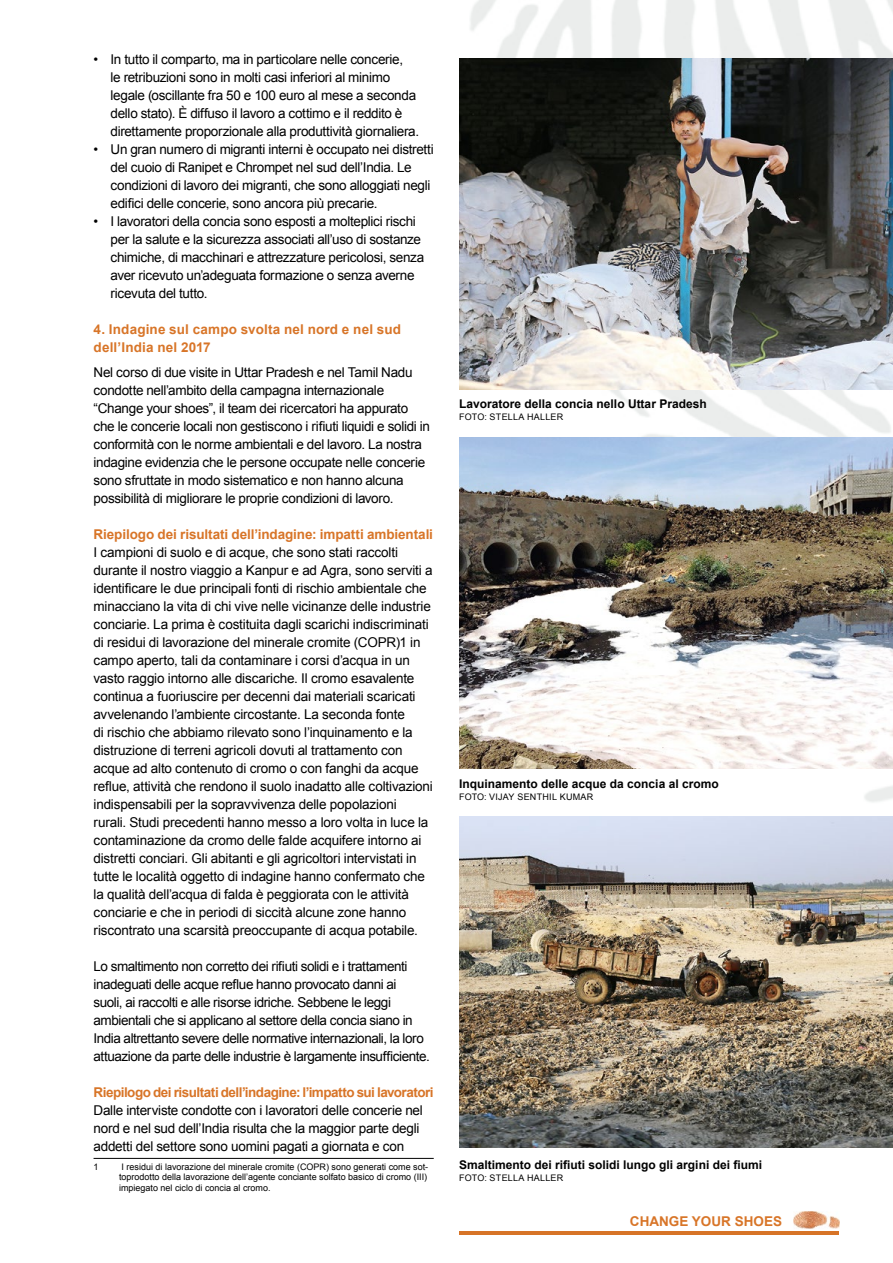
<style>
.page{position:relative;width:893px;height:1263px;background:#fff}
.page>*{position:absolute;margin:0;border:0;box-sizing:border-box;transform-origin:0 0}
.t1{font:13.5px/18px "Arial";letter-spacing:-.02em;color:#000}
.t2{font:700 13.5px/18px "Arial";letter-spacing:-.005em;color:#d87528}
.t3{font:700 13.5px "Arial";letter-spacing:-.035em;color:#d87528}
.t4{font:700 12px "Arial";color:#000}
.t5{font:9px/10.5px "Arial";color:#000;text-align:justify}
.t6{font:9px "Arial";letter-spacing:.03em;color:#000}
</style>
<div class="page">
<img style="left:793px;top:1211px;width:47px;height:18px">
<img style="left:459px;top:1232px;width:380px;height:2px">
<img style="left:459px;top:58px;width:434px;height:332px">
<img style="left:459px;top:437px;width:434px;height:332px">
<img style="left:459px;top:816px;width:434px;height:332px">
<hr style="left:94px;top:1158px;width:340px;height:1px;background:#000">
<p class="t1" style="left:111px;top:50px;width:310px;text-indent:-17px">• In tutto il comparto, ma in particolare nelle concerie,<br>le retribuzioni sono in molti casi inferiori al minimo legale (oscillante fra 50 e 100 euro al mese a seconda dello stato). È diffuso il lavoro a cottimo e il reddito è direttamente proporzionale alla produttività giornaliera.</p>
<p class="t1" style="left:111px;top:140px;width:325px;text-indent:-17px">• Un gran numero di migranti interni è occupato nei distretti del cuoio di Ranipet e Chrompet nel sud dell’India. Le condizioni di lavoro dei migranti, che sono alloggiati negli edifici delle concerie, sono ancora più precarie.</p>
<p class="t1" style="left:111px;top:212px;width:315px;text-indent:-17px">• I lavoratori della concia sono esposti a molteplici rischi per la salute e la sicurezza associati all’uso di sostanze chimiche, di macchinari e attrezzature pericolosi, senza aver ricevuto un’adeguata formazione o senza averne ricevuta del tutto.</p>
<p class="t2" style="left:94px;top:320px;width:309px">4. Indagine sul campo svolta nel nord e nel sud dell’India nel 2017</p>
<p class="t1" style="left:94px;top:364px;width:338px">Nel corso di due visite in Uttar Pradesh e nel Tamil Nadu condotte nell’ambito della campagna internazionale “Change your shoes”, il team dei ricercatori ha appurato che le concerie locali non gestiscono i rifiuti liquidi e solidi in conformità con le norme ambientali e del lavoro. La nostra indagine evidenzia che le persone occupate nelle concerie sono sfruttate in modo sistematico e non hanno alcuna possibilità di migliorare le proprie condizioni di lavoro.</p>
<p class="t2" style="left:94px;top:526px;width:341px">Riepilogo dei risultati dell’indagine: impatti ambientali</p>
<p class="t1" style="left:94px;top:544px;width:341px">I campioni di suolo e di acque, che sono stati raccolti durante il nostro viaggio a Kanpur e ad Agra, sono serviti a identificare le due principali fonti di rischio ambientale che minacciano la vita di chi vive nelle vicinanze delle industrie conciarie. La prima è costituita dagli scarichi indiscriminati di residui di lavorazione del minerale cromite (COPR)1 in campo aperto, tali da contaminare i corsi d’acqua in un vasto raggio intorno alle discariche. Il cromo esavalente continua a fuoriuscire per decenni dai materiali scaricati avvelenando l’ambiente circostante. La seconda fonte<br>di rischio che abbiamo rilevato sono l’inquinamento e la distruzione di terreni agricoli dovuti al trattamento con acque ad alto contenuto di cromo o con fanghi da acque reflue, attività che rendono il suolo inadatto alle coltivazioni indispensabili per la sopravvivenza delle popolazioni<br>rurali. Studi precedenti hanno messo a loro volta in luce la contaminazione da cromo delle falde acquifere intorno ai distretti conciari. Gli abitanti e gli agricoltori intervistati in tutte le località oggetto di indagine hanno confermato che la qualità dell’acqua di falda è peggiorata con le attività conciarie e che in periodi di siccità alcune zone hanno riscontrato una scarsità preoccupante di acqua potabile.</p>
<p class="t1" style="left:94px;top:958px;width:338px">Lo smaltimento non corretto dei rifiuti solidi e i trattamenti inadeguati delle acque reflue hanno provocato danni ai<br>suoli, ai raccolti e alle risorse idriche. Sebbene le leggi ambientali che si applicano al settore della concia siano in India altrettanto severe delle normative internazionali, la loro attuazione da parte delle industrie è largamente insufficiente.</p>
<p class="t3" style="left:94px;top:1083px;width:342px">Riepilogo dei risultati dell’indagine: l’impatto sui lavoratori</p>
<p class="t1" style="left:94px;top:1102px;width:331px">Dalle interviste condotte con i lavoratori delle concerie nel nord e nel sud dell’India risulta che la maggior parte degli addetti del settore sono uomini pagati a giornata e con</p>
<p class="t5" style="left:94px;top:1161px;width:7px">1</p>
<p class="t5" style="left:119px;top:1161px;width:311px">I residui di lavorazione del minerale cromite (COPR) sono generati come sot&shy;toprodotto della lavorazione dell’agente conciante solfato basico di cromo (III) impiegato nel ciclo di concia al cromo.</p>
<p class="t4" style="left:459px;top:396px;width:249px">Lavoratore della concia nello Uttar Pradesh</p>
<p class="t6" style="left:459px;top:411px;width:106px">FOTO: STELLA HALLER</p>
<p class="t4" style="left:459px;top:775px;width:261px">Inquinamento delle acque da concia al cromo</p>
<p class="t6" style="left:459px;top:791px;width:136px">FOTO: VIJAY SENTHIL KUMAR</p>
<p class="t4" style="left:459px;top:1157px;width:304px">Smaltimento dei rifiuti solidi lungo gli argini dei fiumi</p>
<p class="t6" style="left:459px;top:1172px;width:106px">FOTO: STELLA HALLER</p>
<p class="t2" style="left:630px;top:1212px;width:154px">CHANGE YOUR SHOES</p>
</div>
